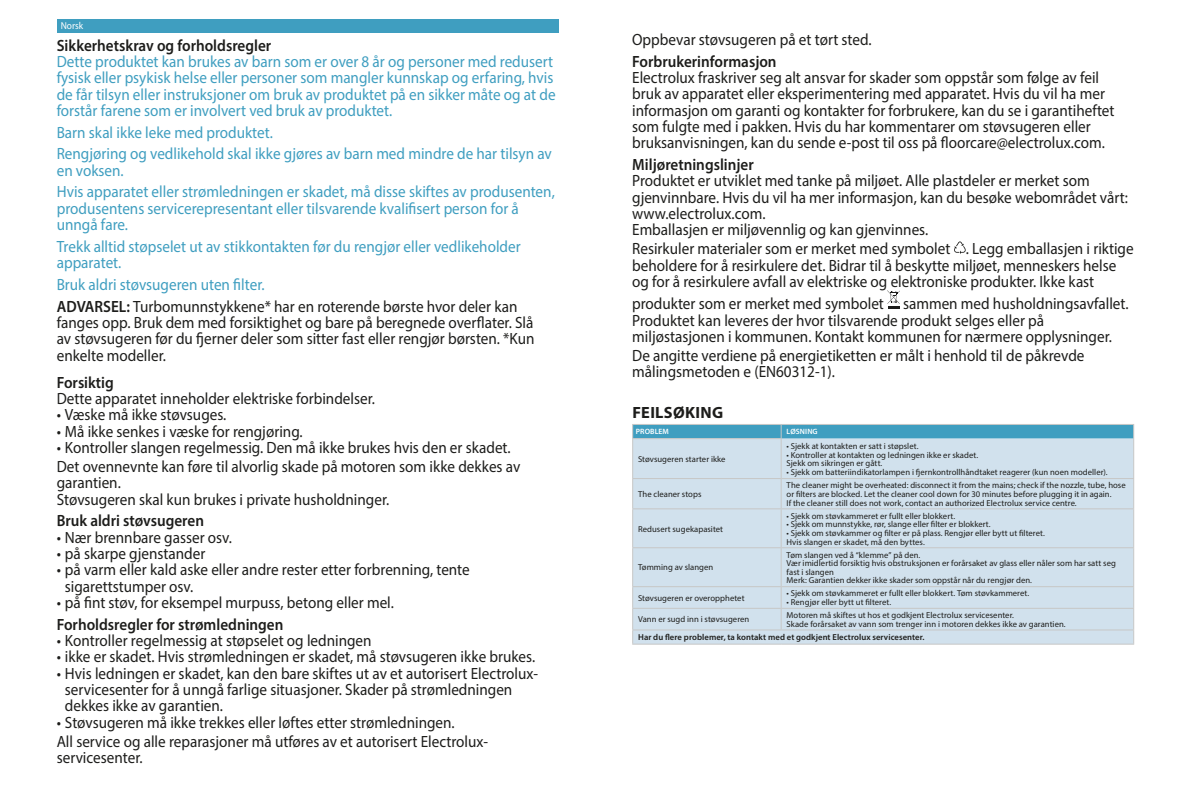
<style>
.page{position:relative;width:1191px;height:808px;background:#fff}
.page>*{position:absolute;margin:0;border:0;box-sizing:border-box;transform-origin:0 0}
.t1{font:16.3px/16.3px "Myriad Pro";color:#1d1d1b;scale:.93 1}
.t2{font:16.3px/16.3px "Myriad Pro";color:#3f9ec0;scale:.93 1}
.t3{font:600 16.3px "Myriad Pro";color:#1d1d1b;scale:.93 1}
.t4{font:700 16.3px "Myriad Pro";letter-spacing:.02em;color:#1d1d1b}
.t5{font:10.1px "Myriad Pro";color:#fff;scale:.93 1}
.t6{font:8.6px/8.6px "Myriad Pro";letter-spacing:.005em;color:#1d1d1b}
.t7{font:600 8.6px "Myriad Pro";letter-spacing:.01em;color:#1d1d1b}
.t8{font:600 7.7px "Myriad Pro";letter-spacing:.01em;color:#fff}
.s1{color:#3f9ec0}
.s2{font-weight:600}
</style>
<div class="page">
<div style="left:57px;top:19px;width:502px;height:14px;background:#3f9ec0"></div>
<svg style="left:954px;top:241px;width:11px;height:13px"></svg>
<svg style="left:887px;top:290px;width:13px;height:19px"></svg>
<div style="left:633px;top:439px;width:500px;height:205px;background:#d1e1ed"></div>
<hr style="left:632px;top:439px;width:1px;height:39px;background:#c7c7c6">
<hr style="left:780px;top:439px;width:1px;height:39px;background:#c7c7c6">
<hr style="left:1133px;top:439px;width:1px;height:39px;background:#c7c7c6">
<svg style="left:632px;top:479px;width:1px;height:29px"></svg>
<svg style="left:780px;top:479px;width:1px;height:29px"></svg>
<svg style="left:1133px;top:479px;width:1px;height:29px"></svg>
<hr style="left:632px;top:509px;width:1px;height:38px;background:#c7c7c6">
<hr style="left:780px;top:509px;width:1px;height:38px;background:#c7c7c6">
<hr style="left:1133px;top:509px;width:1px;height:38px;background:#c7c7c6">
<hr style="left:632px;top:548px;width:1px;height:38px;background:#c7c7c6">
<hr style="left:780px;top:548px;width:1px;height:38px;background:#c7c7c6">
<hr style="left:1133px;top:548px;width:1px;height:38px;background:#c7c7c6">
<svg style="left:780px;top:587px;width:1px;height:42px"></svg>
<svg style="left:632px;top:587px;width:1px;height:57px"></svg>
<svg style="left:1133px;top:587px;width:1px;height:57px"></svg>
<div style="left:632px;top:425px;width:502px;height:14px;background:#3f9ec0"></div>
<hr style="left:632px;top:424px;width:149px;height:1px;background:#c7c7c6">
<hr style="left:781px;top:424px;width:353px;height:1px;background:#c7c7c6">
<hr style="left:632px;top:438px;width:149px;height:1px;background:#c7c7c6">
<hr style="left:632px;top:629px;width:149px;height:1px;background:#c7c7c6">
<hr style="left:781px;top:629px;width:353px;height:1px;background:#c7c7c6">
<hr style="left:632px;top:644px;width:149px;height:1px;background:#c7c7c6">
<hr style="left:781px;top:644px;width:353px;height:1px;background:#c7c7c6">
<hr style="left:632px;top:478px;width:149px;height:1px;background:#c7c7c6">
<hr style="left:781px;top:478px;width:353px;height:1px;background:#c7c7c6">
<hr style="left:632px;top:508px;width:149px;height:1px;background:#c7c7c6">
<hr style="left:781px;top:508px;width:353px;height:1px;background:#c7c7c6">
<hr style="left:632px;top:547px;width:149px;height:1px;background:#c7c7c6">
<hr style="left:781px;top:547px;width:353px;height:1px;background:#c7c7c6">
<hr style="left:632px;top:586px;width:149px;height:1px;background:#c7c7c6">
<hr style="left:781px;top:586px;width:353px;height:1px;background:#c7c7c6">
<hr style="left:632px;top:608px;width:149px;height:1px;background:#c7c7c6">
<hr style="left:781px;top:608px;width:353px;height:1px;background:#c7c7c6">
<p class="t5" style="left:61px;top:19px;width:26px">Norsk</p>
<p class="t3" style="left:57px;top:35px;width:232px">Sikkerhetskrav og forholdsregler</p>
<p class="t2" style="left:57px;top:53px;width:538px">Dette produktet kan brukes av barn som er over 8 år og personer med redusert fysisk eller psykisk helse eller personer som mangler kunnskap og erfaring, hvis de får tilsyn eller instruksjoner om bruk av produktet på en sikker måte og at de forstår farene som er involvert ved bruk av produktet.</p>
<p class="t2" style="left:57px;top:121px;width:534px;line-height:21.7px">Barn skal ikke leke med produktet.<br>Rengjøring og vedlikehold skal ikke gjøres av barn med mindre de har tilsyn av</p>
<p class="t2" style="left:57px;top:159px;width:537px;line-height:21.7px">en voksen.<br>Hvis apparatet eller strømledningen er skadet, må disse skiftes av produsenten,</p>
<p class="t2" style="left:57px;top:200px;width:498px">produsentens servicerepresentant eller tilsvarende kvalifisert person for å unngå fare.</p>
<p class="t2" style="left:57px;top:238px;width:500px">Trekk alltid støpselet ut av stikkontakten før du rengjør eller vedlikeholder apparatet.</p>
<p class="t1" style="left:57px;top:273px;width:497px;line-height:21.7px"><span class="s1">Bruk aldri støvsugeren uten filter.<br></span><span class="s2">ADVARSEL:</span> Turbomunnstykkene* har en roterende børste hvor deler kan</p>
<p class="t1" style="left:57px;top:314px;width:515px;text-align:justify">fanges opp. Bruk dem med forsiktighet og bare på beregnede overflater. Slå av støvsugeren før du fjerner deler som sitter fast eller rengjør børsten. *Kun enkelte modeller.</p>
<p class="t3" style="left:57px;top:372px;width:63px">Forsiktig</p>
<p class="t1" style="left:57px;top:390px;width:344px">Dette apparatet inneholder elektriske forbindelser.</p>
<p class="t1" style="left:57px;top:406px;width:184px">• Væske må ikke støvsuges.</p>
<p class="t1" style="left:57px;top:423px;width:266px">• Må ikke senkes i væske for rengjøring.</p>
<p class="t1" style="left:57px;top:438px;width:500px;line-height:19px">• Kontroller slangen regelmessig. Den må ikke brukes hvis den er skadet.<br>Det ovennevnte kan føre til alvorlig skade på motoren som ikke dekkes av</p>
<p class="t1" style="left:57px;top:474px;width:359px">garantien.<br>Støvsugeren skal kun brukes i private husholdninger.</p>
<p class="t3" style="left:57px;top:511px;width:160px">Bruk aldri støvsugeren</p>
<p class="t1" style="left:57px;top:529px;width:190px">• Nær brennbare gasser osv.</p>
<p class="t1" style="left:57px;top:545px;width:161px">• på skarpe gjenstander</p>
<p class="t1" style="left:65px;top:561px;width:437px;text-indent:-8px">• på varm eller kald aske eller andre rester etter forbrenning, tente sigarettstumper osv.</p>
<p class="t1" style="left:57px;top:594px;width:364px">• på fint støv, for eksempel murpuss, betong eller mel.</p>
<p class="t3" style="left:57px;top:614px;width:245px">Forholdsregler for strømledningen</p>
<p class="t1" style="left:57px;top:632px;width:340px">• Kontroller regelmessig at støpselet og ledningen</p>
<p class="t1" style="left:57px;top:648px;width:516px">• ikke er skadet. Hvis strømledningen er skadet, må støvsugeren ikke brukes.</p>
<p class="t1" style="left:65px;top:665px;width:510px;text-indent:-8px">• Hvis ledningen er skadet, kan den bare skiftes ut av et autorisert Electrolux&shy;servicesenter for å unngå farlige situasjoner. Skader på strømledningen dekkes ikke av garantien.</p>
<p class="t1" style="left:57px;top:712px;width:465px;line-height:19px">• Støvsugeren må ikke trekkes eller løftes etter strømledningen.<br>All service og alle reparasjoner må utføres av et autorisert Electrolux-</p>
<p class="t1" style="left:57px;top:749px;width:94px">servicesenter.</p>
<p class="t1" style="left:632px;top:31px;width:259px">Oppbevar støvsugeren på et tørt sted.</p>
<p class="t3" style="left:632px;top:51px;width:157px">Forbrukerinformasjon</p>
<p class="t1" style="left:632px;top:69px;width:520px">Electrolux fraskriver seg alt ansvar for skader som oppstår som følge av feil bruk av apparatet eller eksperimentering med apparatet. Hvis du vil ha mer informasjon om garanti og kontakter for forbrukere, kan du se i garantiheftet som fulgte med i pakken. Hvis du har kommentarer om støvsugeren eller bruksanvisningen, kan du sende e-post til oss på floorcare@electrolux.com.</p>
<p class="t3" style="left:632px;top:154px;width:132px">Miljøretningslinjer</p>
<p class="t1" style="left:632px;top:172px;width:534px">Produktet er utviklet med tanke på miljøet. Alle plastdeler er merket som gjenvinnbare. Hvis du vil ha mer informasjon, kan du besøke webområdet vårt: www.electrolux.com.<br>Emballasjen er miljøvennlig og kan gjenvinnes.</p>
<p class="t1" style="left:632px;top:240px;width:541px">Resirkuler materialer som er merket med symbolet . Legg emballasjen i riktige beholdere for å resirkulere det. Bidrar til å beskytte miljøet, menneskers helse og for å resirkulere avfall av elektriske og elektroniske produkter. Ikke kast</p>
<p class="t1" style="left:632px;top:295px;width:535px">produkter som er merket med symbolet sammen med husholdningsavfallet.<br>Produktet kan leveres der hvor tilsvarende produkt selges eller på miljøstasjonen i kommunen. Kontakt kommunen for nærmere opplysninger.</p>
<p class="t1" style="left:632px;top:347px;width:488px">De angitte verdiene på energietiketten er målt i henhold til de påkrevde målingsmetoden e (EN60312-1).</p>
<p class="t4" style="left:632px;top:402px;width:92px">FEILSØKING</p>
<p class="t8" style="left:636px;top:427px;width:35px">PROBLEM</p>
<p class="t8" style="left:786px;top:427px;width:33px">LØSNING</p>
<p class="t6" style="left:638px;top:454px;width:89px">Støvsugeren starter ikke</p>
<p class="t6" style="left:786px;top:442px;width:133px">• Sjekk at kontakten er satt i støpslet.</p>
<p class="t6" style="left:786px;top:450px;width:193px">• Kontroller at kontakten og ledningen ikke er skadet.<br>Sjekk om sikringen er gått.</p>
<p class="t6" style="left:786px;top:467px;width:322px">• Sjekk om batteriindikatorlampen i fjernkontrollhåndtaket reagerer (kun noen modeller).</p>
<p class="t6" style="left:638px;top:490px;width:65px">The cleaner stops</p>
<p class="t6" style="left:786px;top:481px;width:341px">The cleaner might be overheated: disconnect it from the mains; check if the nozzle, tube, hose or filters are blocked. Let the cleaner cool down for 30 minutes before plugging it in again.<br>If the cleaner still does not work, contact an authorized Electrolux service centre.</p>
<p class="t6" style="left:638px;top:524px;width:86px">Redusert sugekapasitet</p>
<p class="t6" style="left:786px;top:511px;width:170px">• Sjekk om støvkammeret er fullt eller blokkert.</p>
<p class="t6" style="left:786px;top:520px;width:205px">• Sjekk om munnstykke, rør, slange eller filter er blokkert.</p>
<p class="t6" style="left:786px;top:528px;width:260px">• Sjekk om støvkammer og filter er på plass. Rengjør eller bytt ut filteret.<br>Hvis slangen er skadet, må den byttes.</p>
<p class="t6" style="left:638px;top:563px;width:77px">Tømming av slangen</p>
<p class="t6" style="left:638px;top:593px;width:108px">Støvsugeren er overopphetet</p>
<p class="t6" style="left:786px;top:550px;width:331px">Tøm slangen ved å “klemme” på den.<br>Vær imidlertid forsiktig hvis obstruksjonen er forårsaket av glass eller nåler som har satt seg fast i slangen<br>Merk: Garantien dekker ikke skader som oppstår når du rengjør den.</p>
<p class="t6" style="left:786px;top:589px;width:244px">• Sjekk om støvkammeret er fullt eller blokkert. Tøm støvkammeret.</p>
<p class="t6" style="left:786px;top:598px;width:106px">• Rengjør eller bytt ut filteret.</p>
<p class="t6" style="left:638px;top:615px;width:113px">Vann er sugd inn i støvsugeren</p>
<p class="t6" style="left:786px;top:611px;width:280px">Motoren må skiftes ut hos et godkjent Electrolux servicesenter.<br>Skade forårsaket av vann som trenger inn i motoren dekkes ikke av garantien.</p>
<p class="t7" style="left:638px;top:632px;width:288px">Har du flere problemer, ta kontakt med et godkjent Electrolux servicesenter.</p>
</div>
